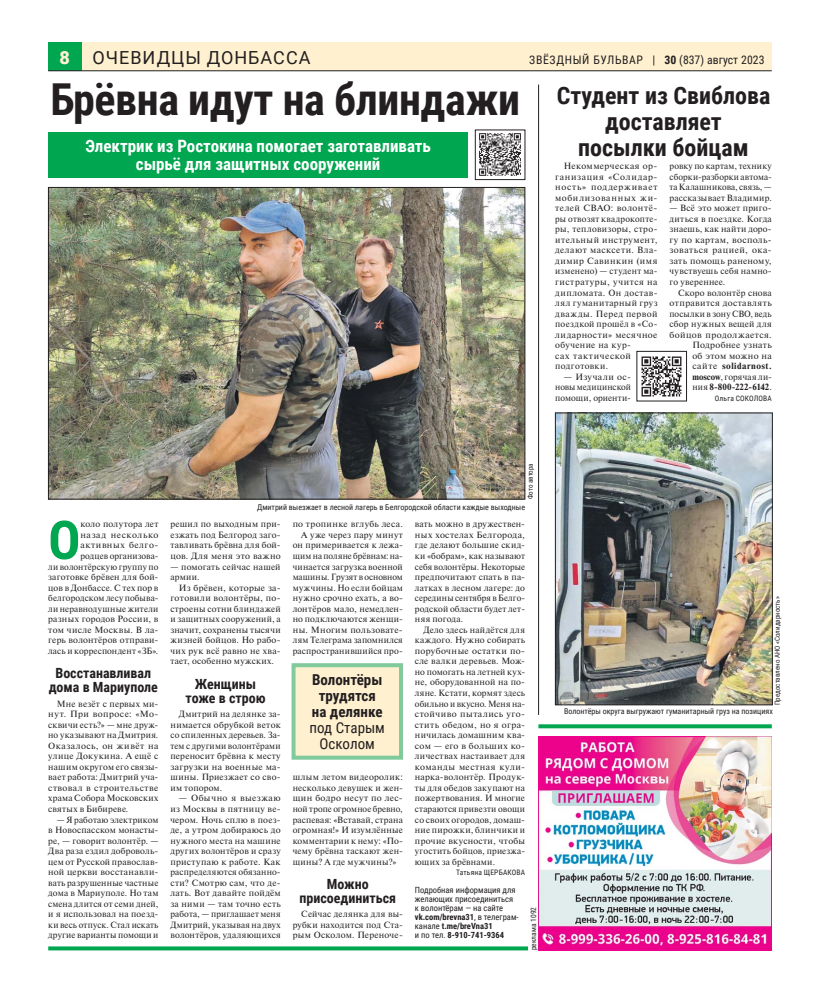
<style>
.page{position:relative;width:820px;height:993px;background:#fff}
.page>*{position:absolute;margin:0;border:0;box-sizing:border-box;transform-origin:0 0}
.t1{font:700 53.4px "Roboto Condensed";color:#00a650}
.t2{font:700 44px "Roboto Condensed";letter-spacing:-.01em;color:#231f20}
.t3{font:700 24px/26px "Roboto Condensed";color:#231f20;text-align:center}
.t4{font:18px "Roboto";letter-spacing:.055em;color:#231f20}
.t5{font:700 17px/18px "Roboto Condensed";color:#fff;text-align:center}
.t6{font:700 15px/16px "Roboto Condensed";color:#231f20;text-align:center}
.t7{font:15px/16px "Roboto Condensed";color:#231f20;text-align:center}
.t8{font:700 14px/14px "Roboto Condensed";color:#231f20;text-align:center}
.t9{font:11.7px "Roboto Condensed";letter-spacing:.045em;color:#231f20}
.t10{font:9px/10.5px "Newton C";letter-spacing:.03em;color:#231f20;text-align:justify}
.t11{font:9px/10.5px "Newton C";letter-spacing:.05em;color:#231f20}
.t12{font:8.5px/9px "Roboto Condensed";color:#231f20}
.t13{font:8px "Roboto Condensed";color:#231f20}
.t14{font:7.5px "Roboto Condensed";letter-spacing:.025em;color:#231f20}
.t15{font:7.5px "Roboto Condensed";color:#231f20}
.t16{font:7px "Roboto Condensed";color:#231f20}
.s1{font-weight:900;color:#fff1d0}
.s2{font-weight:700}
</style>
<div class="page">
<div style="left:48px;top:43px;width:723px;height:28px;background:#fff1d0"></div>
<div style="left:48px;top:43px;width:33px;height:28px;background:#00a650"></div>
<hr style="left:48px;top:71px;width:723px;height:1px;background:#231f20">
<img style="left:538px;top:736px;width:233px;height:214px">
<svg style="left:48px;top:946px;width:480px;height:4px;fill:#00a650"></svg>
<svg style="left:538px;top:724px;width:233px;height:4px"></svg>
<img style="left:50px;top:189px;width:473px;height:308px">
<div style="left:48px;top:187px;width:477px;height:312px;border:1px solid #231f20"></div>
<img style="left:557px;top:414px;width:213px;height:288px">
<div style="left:555px;top:412px;width:217px;height:292px;border:1px solid #231f20"></div>
<img style="left:641px;top:356px;width:41px;height:41px">
<div style="left:293px;top:665px;width:108px;height:92px;background:#fff1d0"></div>
<div style="left:291px;top:663px;width:112px;height:96px;border:4px solid #81ca9c"></div>
<hr style="left:538px;top:84px;width:1px;height:630px;background:#231f20">
<div style="left:48px;top:132px;width:420px;height:45px;background:#00a650"></div>
<img style="left:479px;top:133px;width:42px;height:43px">
<div style="left:475px;top:130px;width:50px;height:50px;border:1px solid #231f20"></div>
<h3 class="t4" style="left:60px;top:47px;width:252px"><span class="s1">8</span> ОЧЕВИДЦЫ ДОНБАССА</h3>
<p class="t9" style="left:529px;top:53px;width:236px">ЗВЁЗДНЫЙ БУЛЬВАР | <span class="s2">30</span> (837) август 2023</p>
<h2 class="t2" style="left:51px;top:74px;width:471px">Брёвна идут на блиндажи</h2>
<h3 class="t5" style="left:85px;top:137px;width:347px">Электрик из Ростокина помогает заготавливать сырьё для защитных сооружений</h3>
<h3 class="t3" style="left:556px;top:83px;width:215px">Студент из Свиблова доставляет<br>посылки бойцам</h3>
<p class="t11" style="left:555px;top:161px;width:104px;text-indent:9px">Некоммерческая ор&shy;ганизация «Солидар&shy;ность» поддерживает мобилизованных жи&shy;телей СВАО: волонтё&shy;ры отвозят квадрокопте&shy;ры, тепловизоры, стро&shy;ительный инструмент, делают масксети. Вла&shy;димир Савинкин (имя изменено) — студент ма&shy;гистратуры, учится на дипломата. Он достав&shy;лял гуманитарный груз дважды. Перед первой поездкой прошёл в «Со&shy;лидарности» месячное обучение на кур-<br>сах тактической подготовки.</p>
<p class="t10" style="left:555px;top:372px;width:77px;text-indent:9px">— Изучали ос&shy;новы медицинской помощи, ориенти-</p>
<p class="t10" style="left:669px;top:161px;width:104px">ровку по картам, технику сборки-разборки автома&shy;та Калашникова, связь, — рассказывает Владимир.</p>
<p class="t10" style="left:669px;top:204px;width:104px">— Всё это может приго&shy;диться в поездке. Когда знаешь, как найти доро&shy;гу по картам, восполь&shy;зоваться рацией, ока&shy;зать помощь раненому, чувствуешь себя намно&shy;го увереннее.</p>
<p class="t10" style="left:669px;top:288px;width:104px;text-align:right">Скоро волонтёр снова отправится доставлять посылки в зону СВО, ведь сбор нужных вещей для бойцов продолжается.<br>Подробнее узнать<br>об этом можно на сайте <span class="s2">solidarnost. moscow</span>, горячая ли-<br>ния <span class="s2">8-800-222-6142</span>.</p>
<p class="t14" style="left:714px;top:394px;width:58px">Ольга СОКОЛОВА</p>
<h1 class="t1" style="left:48px;top:509px;width:34px">О</h1>
<p class="t10" style="left:48px;top:519px;width:112px;text-align:right">коло полутора лет<br>назад несколько активных белго-<br>родцев организова-<br>ли волонтёрскую группу по заготовке брёвен для бой&shy;цов в Донбассе. С тех пор в белгородском лесу побыва&shy;ли неравнодушные жители разных городов России, в том числе Москвы. В ла&shy;герь волонтёров отправи&shy;лась и корреспондент «ЗБ».</p>
<h3 class="t8" style="left:49px;top:666px;width:111px">Восстанавливал дома в Мариуполе</h3>
<p class="t10" style="left:48px;top:699px;width:112px;text-indent:9px">Мне везёт с первых ми&shy;нут. При вопросе: «Мо&shy;сквичи есть?» — мне друж&shy;но указывают на Дмитрия.<br>Оказалось, он живёт на улице Докукина. А ещё с нашим округом его связы&shy;вает работа: Дмитрий уча&shy;ствовал в строительстве храма Собора Московских святых в Бибиреве.</p>
<p class="t10" style="left:48px;top:814px;width:112px;text-indent:9px">— Я работаю электриком в Новоспасском монасты&shy;ре, — говорит волонтёр. — Два раза ездил доброволь&shy;цем от Русской православ&shy;ной церкви восстанавли&shy;вать разрушенные частные дома в Мариуполе. Но там смена длится от семи дней, и я использовал на поезд&shy;ки весь отпуск. Стал искать другие варианты помощи и</p>
<p class="t16" style="left:526px;top:499px;width:38px;rotate:-90deg">Фото автора</p>
<p class="t13" style="left:257px;top:502px;width:269px">Дмитрий выезжает в лесной лагерь в Белгородской области каждые выходные</p>
<p class="t10" style="left:170px;top:519px;width:112px">решил по выходным при&shy;езжать под Белгород заго&shy;тавливать брёвна для бой&shy;цов. Для меня это важно</p>
<p class="t10" style="left:170px;top:562px;width:112px">— помогать сейчас нашей армии.</p>
<p class="t10" style="left:170px;top:583px;width:112px;text-indent:9px">Из брёвен, которые за&shy;готовили волонтёры, по&shy;строены сотни блиндажей и защитных сооружений, а значит, сохранены тысячи жизней бойцов. Но рабо&shy;чих рук всё равно не хва&shy;тает, особенно мужских.</p>
<h3 class="t8" style="left:185px;top:677px;width:82px">Женщины тоже в строю</h3>
<p class="t10" style="left:170px;top:709px;width:112px;text-indent:9px">Дмитрий на делянке за&shy;нимается обрубкой веток со спиленных деревьев. За&shy;тем с другими волонтёрами переносит брёвна к месту загрузки на военные ма&shy;шины. Приезжает со сво&shy;им топором.</p>
<p class="t10" style="left:170px;top:793px;width:112px;text-indent:9px">— Обычно я выезжаю из Москвы в пятницу ве&shy;чером. Ночь сплю в поез&shy;де, а утром добираюсь до нужного места на машине других волонтёров и сразу приступаю к работе. Как распределяются обязанно&shy;сти? Смотрю сам, что де&shy;лать. Вот давайте пой дём за ними — там точно есть работа, — приглашает ме ня Дмитрий, указывая на двух волонтёров, удаляющих ся</p>
<p class="t10" style="left:292px;top:519px;width:112px;text-align:right">по тропинке вглубь леса.<br>А уже через пару минут он примеривается к лежа&shy;щим на поляне брёвнам: на&shy;чинается загрузка военной машины. Грузят в основном мужчины. Но если бойцам нужно срочно ехать, а во&shy;лонтёров мало, немедлен&shy;но подключаются женщи&shy;ны. Многим пользовате&shy;лям Телеграма запомнился распространившийся про-</p>
<h3 class="t6" style="left:312px;top:671px;width:72px">Волонтёры трудятся на делянке</h3>
<h3 class="t7" style="left:309px;top:719px;width:77px">под Старым<br>Осколом</h3>
<p class="t10" style="left:292px;top:772px;width:112px">шлым летом видеоролик: несколько девушек и жен&shy;щин бодро несут по лес&shy;ной тропе огромное бревно, распевая: «Вставай, страна огромная!» И изумлённые комментарии к нему: «По&shy;чему брёвна таскают жен&shy;щины? А где мужчины?»</p>
<h3 class="t8" style="left:299px;top:877px;width:98px">Можно присоединиться</h3>
<p class="t10" style="left:292px;top:909px;width:112px;text-indent:9px">Сейчас делянка для вы&shy;рубки находится под Ста&shy;рым Осколом. Переноче-</p>
<p class="t10" style="left:415px;top:519px;width:112px">вать можно в дружествен&shy;ных хостелах Белгорода, где делают большие скид&shy;ки «бобрам», как называют себя волонтёры. Некоторые предпочитают спать в па&shy;латках в лесном лагере: до середины сентября в Белго&shy;родской области будет лет&shy;няя погода.</p>
<p class="t10" style="left:415px;top:625px;width:112px;text-indent:9px">Дело здесь найдётся для каждого. Нужно собирать порубочные остатки по&shy;сле валки деревьев. Мож&shy;но помогать на летней кух&shy;не, оборудованной на по&shy;ляне. Кстати, кормят здесь обильно и вкусно. Меня на&shy;стойчиво пытались уго&shy;стить обедом, но я огра&shy;ничилась домашним ква&shy;сом — его в больших ко&shy;личествах настаивает для команды местная кули&shy;нарка-волонтёр. Продук&shy;ты для обедов закупают на пожертвования. И многие стараются привезти овощи со своих огородов, домаш&shy;ние пирожки, блинчики и прочие вкусности, чтобы угостить бойцов, приезжа&shy;ющих за брёвнами.</p>
<p class="t14" style="left:456px;top:867px;width:70px">Татьяна ЩЕРБАКОВА</p>
<p class="t12" style="left:415px;top:885px;width:105px">Подробная информация для желающих присоединиться к волонтёрам — на сайте <span class="s2">vk.com/brevna31</span>, в телеграм&shy;канале <span class="s2">t.me/breVna31<br></span>и по тел. <span class="s2">8-910-741-9364</span></p>
<p class="t15" style="left:529px;top:950px;width:45px;rotate:-90deg">реклама 1092</p>
<p class="t16" style="left:773px;top:704px;width:110px;rotate:-90deg">Предоставлено АНО «Солидарность»</p>
<p class="t13" style="left:564px;top:706px;width:210px">Волонтёры округа выгружают гуманитарный груз на позициях</p>
</div>
